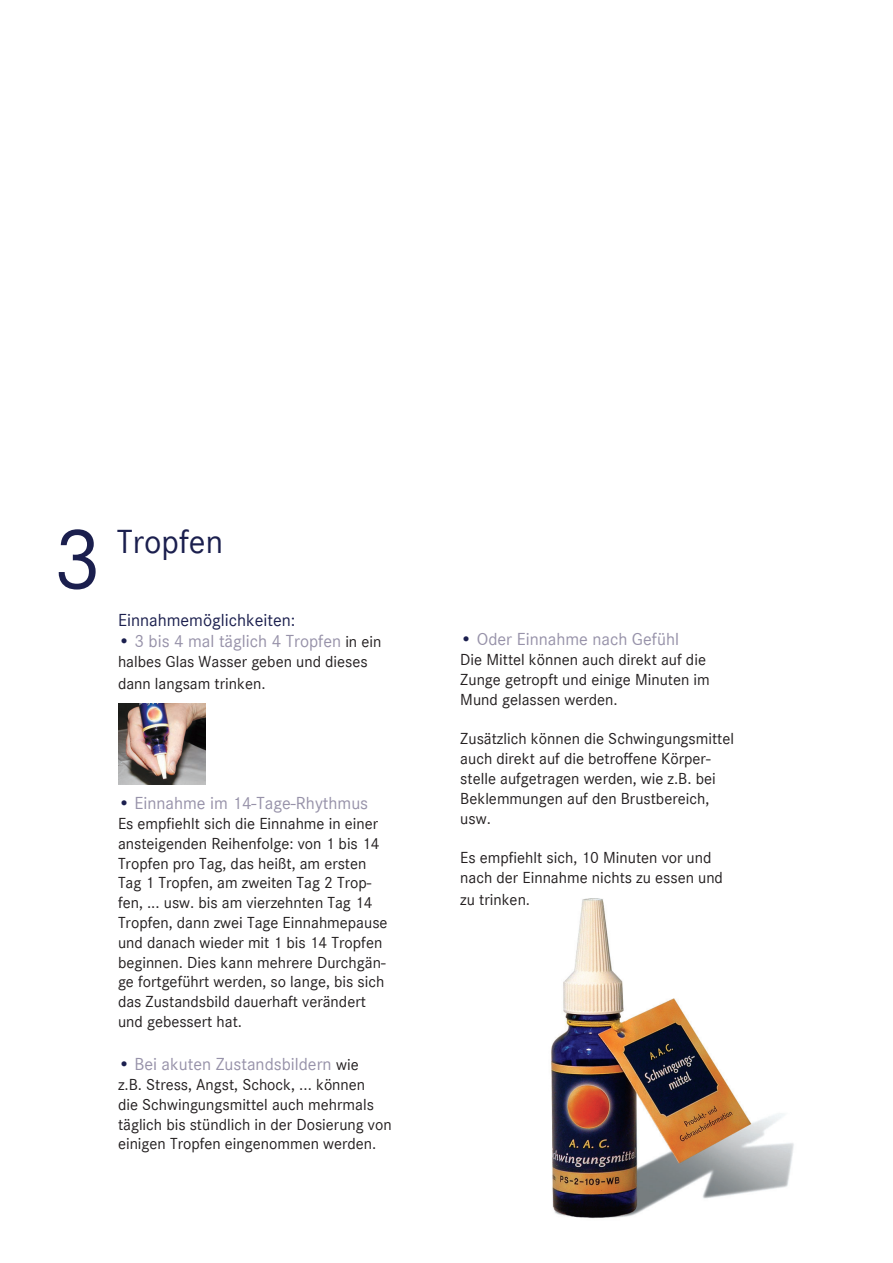
<style>
.page{position:relative;width:893px;height:1263px;background:#fff}
.page>*{position:absolute;margin:0;border:0;box-sizing:border-box;transform-origin:0 0}
.t1{font:90px "Corporate S";color:#1b1f4e}
.t2{font:34.5px "Corporate S";color:#1b1f4e}
.t3{font:18px "Corporate S";color:#9792a9}
.t4{font:18px "Corporate S";color:#1b1f4e}
.t5{font:16.5px/19.8px "Corporate S";color:#231f20}
.s1{color:#1b1f4e}
.s2{font-size:16.5px;color:#231f20}
</style>
<div class="page">
<img style="left:551px;top:898px;width:243px;height:321px">
<img style="left:118px;top:704px;width:88px;height:80px">
<h1 class="t1" style="left:53px;top:500px;width:49px">3</h1>
<h2 class="t2" style="left:117px;top:519px;width:108px">Tropfen</h2>
<p class="t4" style="left:118px;top:608px;width:179px">Einnahmemöglichkeiten:</p>
<p class="t3" style="left:118px;top:629px;width:265px"><span class="s1">•</span> 3 bis 4 mal täglich 4 Tropfen <span class="s2">in ein</span></p>
<p class="t5" style="left:118px;top:650px;width:251px;line-height:21.6px">halbes Glas Wasser geben und dieses dann langsam trinken.</p>
<p class="t3" style="left:118px;top:791px;width:252px"><span class="s1">•</span> Einnahme im 14-Tage-Rhythmus</p>
<p class="t5" style="left:118px;top:813px;width:271px">Es empfiehlt sich die Einnahme in einer ansteigenden Reihenfolge: von 1 bis 14<br>Tropfen pro Tag, das heißt, am ersten Tag 1 Tropfen, am zweiten Tag 2 Trop&shy;fen, ... usw. bis am vierzehnten Tag 14<br>Tropfen, dann zwei Tage Einnahmepause und danach wieder mit 1 bis 14 Tropfen beginnen. Dies kann mehrere Durchgän&shy;ge fortgeführt werden, so lange, bis sich das Zustandsbild dauerhaft verändert und gebessert hat.</p>
<p class="t3" style="left:118px;top:1052px;width:242px"><span class="s1">•</span> Bei akuten Zustandsbildern <span class="s2">wie</span></p>
<p class="t5" style="left:118px;top:1074px;width:275px">z.B. Stress, Angst, Schock, ... können<br>die Schwingungsmittel auch mehrmals täglich bis stündlich in der Dosierung von einigen Tropfen eingenommen werden.</p>
<p class="t3" style="left:460px;top:628px;width:220px"><span class="s1">•</span> Oder Einnahme nach Gefühl</p>
<p class="t5" style="left:460px;top:649px;width:251px">Die Mittel können auch direkt auf die<br>Zunge getropft und einige Minuten im<br>Mund gelassen werden.</p>
<p class="t5" style="left:460px;top:728px;width:275px">Zusätzlich können die Schwingungsmittel auch direkt auf die betroffene Körper&shy;stelle aufgetragen werden, wie z.B. bei<br>Beklemmungen auf den Brustbereich, usw.</p>
<p class="t5" style="left:460px;top:847px;width:264px">Es empfiehlt sich, 10 Minuten vor und nach der Einnahme nichts zu essen und</p>
<p class="t5" style="left:460px;top:889px;width:71px">zu trinken.</p>
</div>
